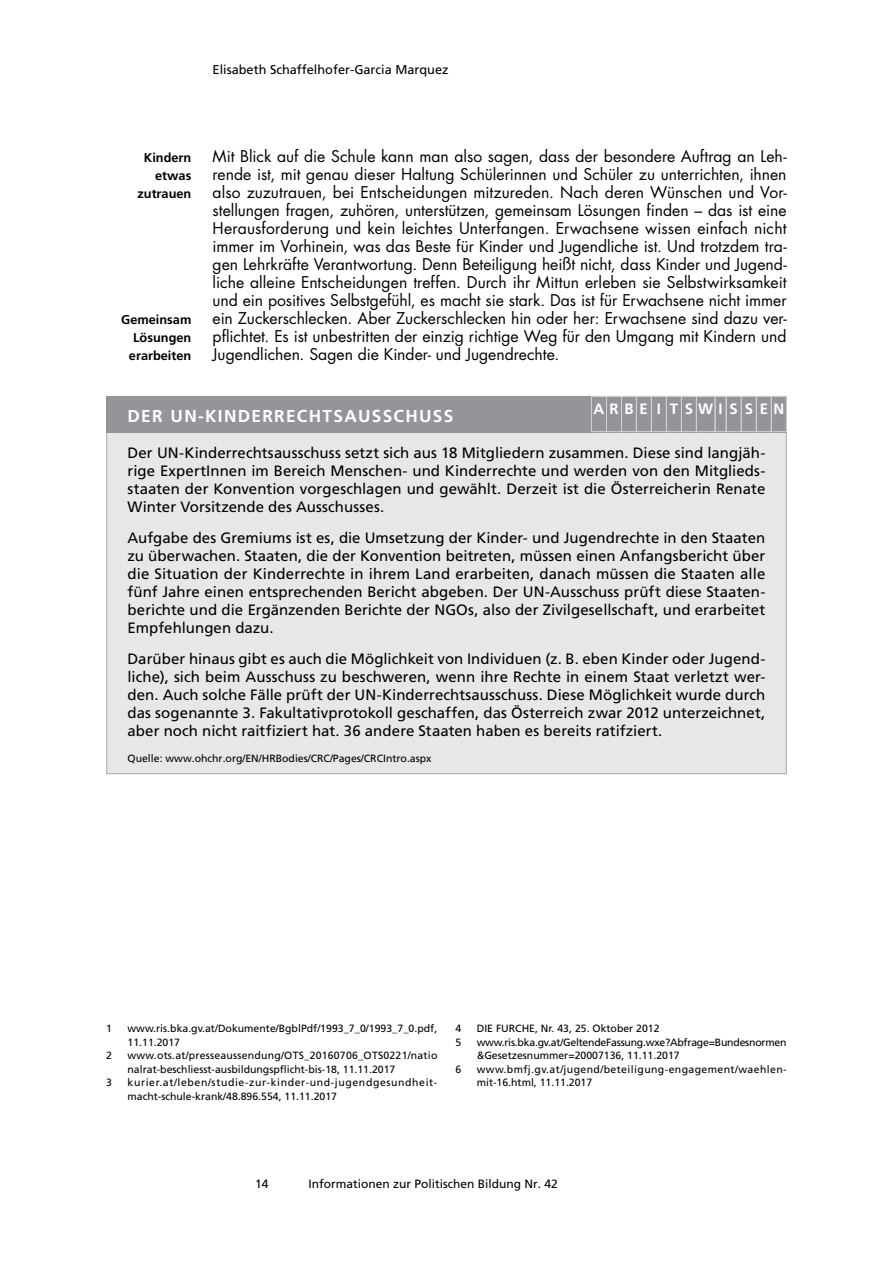
<style>
.page{position:relative;width:893px;height:1263px;background:#fff}
.page>*{position:absolute;margin:0;border:0;box-sizing:border-box;transform-origin:0 0}
.t1{font:700 17.25px "Frutiger";letter-spacing:.075em;color:#fff}
.t2{font:15.75px/18px "Futura";color:#000;text-align:justify}
.t3{font:15px/18px "Frutiger";letter-spacing:.005em;color:#000;text-align:justify}
.t4{font:700 15px "Frutiger";letter-spacing:.395em;color:#fff}
.t5{font:700 12.75px/18px "Frutiger";color:#000;text-align:right}
.t6{font:12.75px "Frutiger";color:#000}
.t7{font:12px "Frutiger";color:#000}
.t8{font:10.5px/13.5px "Frutiger";color:#000}
.t9{font:10.5px/13.5px "Frutiger";letter-spacing:.06em;color:#000}
.t10{font:10.5px/13.5px "Frutiger";letter-spacing:-.02em;color:#000}
.t11{font:10.5px/13.5px "Frutiger";letter-spacing:.04em;color:#000}
</style>
<div class="page">
<div style="left:106px;top:396px;width:681px;height:378px;background:#e6e7e8;border:1px solid #a7a9ac"></div>
<div style="left:106px;top:396px;width:681px;height:36px;background:#939598"></div>
<div style="left:591px;top:396px;width:16px;height:36px;border:1px solid #d1d3d4"></div>
<div style="left:606px;top:396px;width:16px;height:36px;border:1px solid #d1d3d4"></div>
<div style="left:621px;top:396px;width:16px;height:36px;border:1px solid #d1d3d4"></div>
<div style="left:636px;top:396px;width:16px;height:36px;border:1px solid #d1d3d4"></div>
<div style="left:651px;top:396px;width:16px;height:36px;border:1px solid #d1d3d4"></div>
<div style="left:666px;top:396px;width:16px;height:36px;border:1px solid #d1d3d4"></div>
<div style="left:681px;top:396px;width:16px;height:36px;border:1px solid #d1d3d4"></div>
<div style="left:715px;top:396px;width:12px;height:36px;border:1px solid #d1d3d4"></div>
<div style="left:726px;top:396px;width:16px;height:36px;border:1px solid #d1d3d4"></div>
<div style="left:741px;top:396px;width:16px;height:36px;border:1px solid #d1d3d4"></div>
<div style="left:756px;top:396px;width:16px;height:36px;border:1px solid #d1d3d4"></div>
<div style="left:771px;top:396px;width:16px;height:36px;border:1px solid #d1d3d4"></div>
<div style="left:696px;top:396px;width:20px;height:36px;border:1px solid #d1d3d4"></div>
<p class="t6" style="left:213px;top:62px;width:237px">Elisabeth Schaffelhofer-Garcia Marquez</p>
<p class="t5" style="left:138px;top:148px;width:55px">Kindern etwas zutrauen</p>
<p class="t5" style="left:121px;top:310px;width:72px">Gemeinsam<br>Lösungen erarbeiten</p>
<p class="t2" style="left:213px;top:147px;width:576px">Mit Blick auf die Schule kann man also sagen, dass der besondere Auftrag an Leh&shy;rende ist, mit genau dieser Haltung Schülerinnen und Schüler zu unterrichten, ihnen also zuzutrauen, bei Entscheidungen mitzureden. Nach deren Wünschen und Vor&shy;stellungen fragen, zuhören, unterstützen, gemeinsam Lösungen finden – das ist eine Herausforderung und kein leichtes Unterfangen. Erwachsene wissen einfach nicht immer im Vorhinein, was das Beste für Kinder und Jugendliche ist. Und trotzdem tra&shy;gen Lehrkräfte Verantwortung. Denn Beteiligung heißt nicht, dass Kinder und Jugend&shy;liche alleine Entscheidungen treffen. Durch ihr Mittun erleben sie Selbstwirksamkeit und ein positives Selbstgefühl, es macht sie stark. Das ist für Erwachsene nicht immer ein Zuckerschlecken. Aber Zuckerschlecken hin oder her: Erwachsene sind dazu ver&shy;pflichtet. Es ist unbestritten der einzig richtige Weg für den Umgang mit Kindern und Jugendlichen. Sagen die Kinder- und Jugendrechte.</p>
<p class="t1" style="left:128px;top:406px;width:103px">Der UN-Kinderre</p>
<p class="t1" style="left:297px;top:406px;width:25px">chtsauss</p>
<p class="t1" style="left:394px;top:406px;width:25px">chuss</p>
<p class="t4" style="left:594px;top:400px;width:192px">ARBE I TSWISSEN</p>
<p class="t3" style="left:128px;top:444px;width:639px">Der UN-Kinderrechtsausschuss setzt sich aus 18 Mitgliedern zusammen. Diese sind langjäh&shy;rige ExpertInnen im Bereich Menschen- und Kinderrechte und werden von den Mitglieds&shy;staaten der Konvention vorgeschlagen und gewählt. Derzeit ist die Österreicherin Renate Winter Vorsitzende des Ausschusses.</p>
<p class="t3" style="left:128px;top:529px;width:639px">Aufgabe des Gremiums ist es, die Umsetzung der Kinder- und Jugendrechte in den Staaten zu überwachen. Staaten, die der Konvention beitreten, müssen einen Anfangsbericht über die Situation der Kinderrechte in ihrem Land erarbeiten, danach müssen die Staaten alle fünf Jahre einen entsprechenden Bericht abgeben. Der UN-Ausschuss prüft diese Staaten&shy;berichte und die Ergänzenden Berichte der NGOs, also der Zivilgesellschaft, und erarbeitet Empfehlungen dazu.</p>
<p class="t3" style="left:128px;top:649px;width:639px">Darüber hinaus gibt es auch die Möglichkeit von Individuen (z. B. eben Kinder oder Jugend&shy;liche), sich beim Ausschuss zu beschweren, wenn ihre Rechte in einem Staat verletzt wer&shy;den. Auch solche Fälle prüft der UN-Kinderrechtsausschuss. Diese Möglichkeit wurde durch das sogenannte 3. Fakultativprotokoll geschaffen, das Österreich zwar 2012 unterzeichnet, aber noch nicht raitfiziert hat. 36 andere Staaten haben es bereits ratifziert.</p>
<p class="t8" style="left:128px;top:751px;width:305px">Quelle: www.ohchr.org/EN/HRBodies/CRC/Pages/CRCIntro.aspx</p>
<p class="t8" style="left:106px;top:1021px;width:7px">1</p>
<p class="t8" style="left:128px;top:1021px;width:311px">www.ris.bka.gv.at/Dokumente/BgblPdf/1993_7_0/1993_7_0.pdf,<br>11.11.2017</p>
<p class="t8" style="left:106px;top:1048px;width:7px">2</p>
<p class="t8" style="left:128px;top:1048px;width:311px">www.ots.at/presseaussendung/OTS_20160706_OTS0221/natio nalrat-beschliesst-ausbildungspflicht-bis-18, 11.11.2017</p>
<p class="t8" style="left:106px;top:1075px;width:7px">3</p>
<p class="t9" style="left:128px;top:1075px;width:311px">kurier.at/leben/studie-zur-kinder-und-jugendgesundheit&shy;macht-schule-krank/48.896.554, 11.11.2017</p>
<p class="t8" style="left:455px;top:1021px;width:7px">4</p>
<p class="t8" style="left:477px;top:1021px;width:184px">DIE FURCHE, Nr. 43, 25. Oktober 2012</p>
<p class="t8" style="left:455px;top:1035px;width:7px">5</p>
<p class="t10" style="left:477px;top:1035px;width:311px">www.ris.bka.gv.at/GeltendeFassung.wxe?Abfrage=Bundesnormen &amp;Gesetzesnummer=20007136, 11.11.2017</p>
<p class="t8" style="left:455px;top:1062px;width:7px">6</p>
<p class="t11" style="left:477px;top:1062px;width:311px">www.bmfj.gv.at/jugend/beteiligung-engagement/waehlen&shy;mit-16.html, 11.11.2017</p>
<p class="t7" style="left:255px;top:1177px;width:15px">14</p>
<p class="t7" style="left:308px;top:1177px;width:251px">Informationen zur Politischen Bildung Nr. 42</p>
</div>
